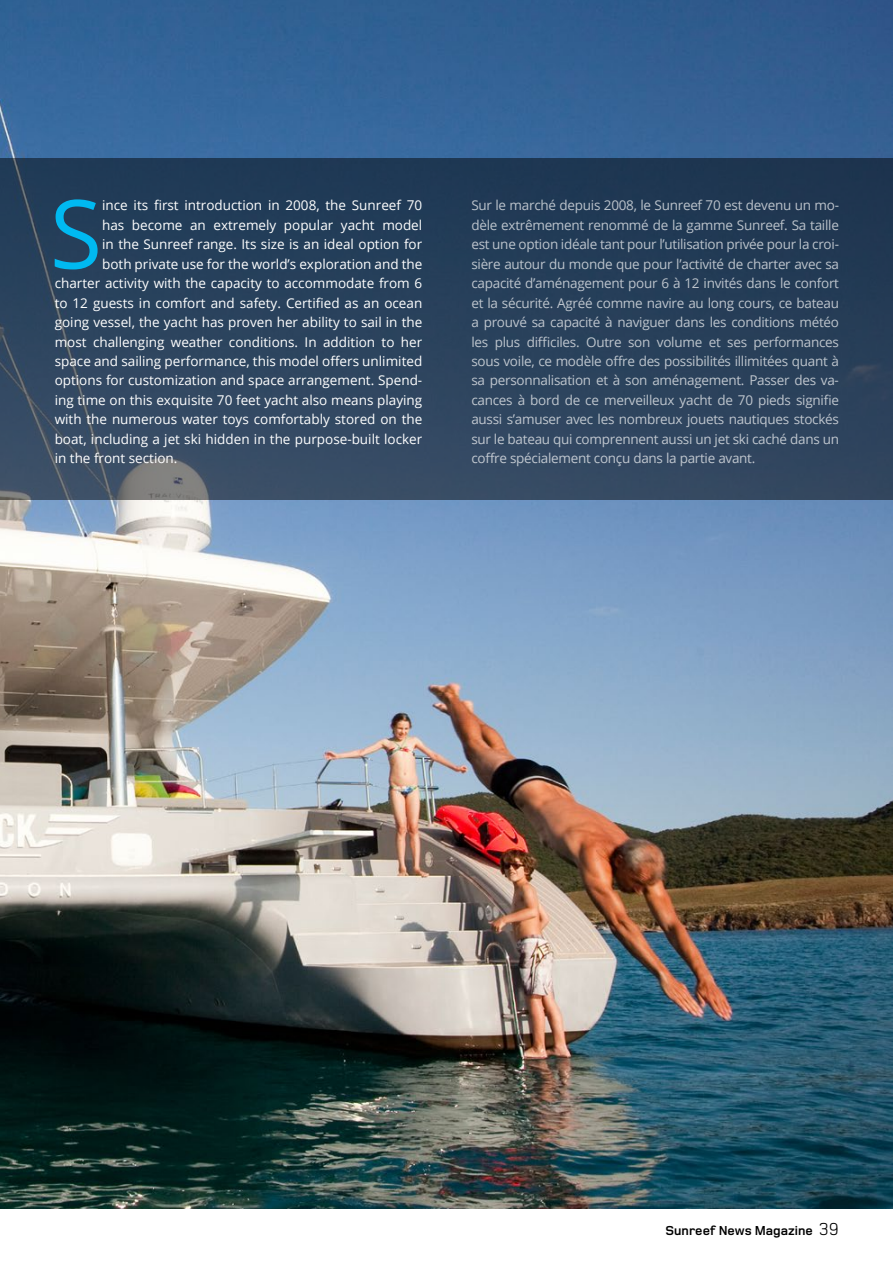
<style>
.page{position:relative;width:893px;height:1263px;background:#fff}
.page>*{position:absolute;margin:0;border:0;box-sizing:border-box;transform-origin:0 0}
.t1{font:95.4px "Open Sans";color:#00b9f1}
.t2{font:13.5px/19.5px "Open Sans";color:#fff;text-align:justify}
.t3{font:700 13.5px "Foundry Monoline PL";color:#000}
.s1{font-weight:400;font-size:18px}
</style>
<div class="page">
<img style="left:0;top:0;width:893px;height:1209px">
<div style="left:0;top:158px;width:893px;height:341px;background:linear-gradient(to bottom,#1b3652,#3b4e66)"></div>
<h1 class="t1" style="left:50px;top:169px;width:54px">S</h1>
<p class="t2" style="left:102px;top:195px;width:322px">ince its first introduction in 2008, the Sunreef 70</p>
<p class="t2" style="left:102px;top:214px;width:322px">has become an extremely popular yacht model</p>
<p class="t2" style="left:102px;top:234px;width:322px">in the Sunreef range. Its size is an ideal option for</p>
<p class="t2" style="left:102px;top:253px;width:322px">both private use for the world’s exploration and the</p>
<p class="t2" style="left:55px;top:273px;width:369px">charter activity with the capacity to accommodate from 6</p>
<p class="t2" style="left:55px;top:292px;width:369px">to 12 guests in comfort and safety. Certified as an ocean</p>
<p class="t2" style="left:55px;top:312px;width:369px">going vessel, the yacht has proven her ability to sail in the</p>
<p class="t2" style="left:55px;top:331px;width:369px">most challenging weather conditions. In addition to her</p>
<p class="t2" style="left:55px;top:351px;width:369px">space and sailing performance, this model offers unlimited</p>
<p class="t2" style="left:55px;top:370px;width:369px">options for customization and space arrangement. Spend-</p>
<p class="t2" style="left:55px;top:390px;width:369px">ing time on this exquisite 70 feet yacht also means playing</p>
<p class="t2" style="left:55px;top:409px;width:369px">with the numerous water toys comfortably stored on the</p>
<p class="t2" style="left:55px;top:429px;width:369px">boat, including a jet ski hidden in the purpose-built locker</p>
<p class="t2" style="left:55px;top:448px;width:124px">in the front section.</p>
<p class="t2" style="left:471px;top:195px;width:369px">Sur le marché depuis 2008, le Sunreef 70 est devenu un mo&shy;dèle extrêmement renommé de la gamme Sunreef. Sa taille est une option idéale tant pour l’utilisation privée pour la croi&shy;sière autour du monde que pour l’activité de charter avec sa capacité d’aménagement pour 6 à 12 invités dans le confort et la sécurité. Agréé comme navire au long cours, ce bateau a prouvé sa capacité à naviguer dans les conditions météo les plus difficiles. Outre son volume et ses performances sous voile, ce modèle offre des possibilités illimitées quant à sa personnalisation et à son aménagement. Passer des va&shy;cances à bord de ce merveilleux yacht de 70 pieds signifie aussi s’amuser avec les nombreux jouets nautiques stockés sur le bateau qui comprennent aussi un jet ski caché dans un coffre spécialement conçu dans la partie avant.</p>
<p class="t3" style="left:665px;top:1224px;width:175px">Sunreef News Magazine <span class="s1">39</span></p>
</div>
